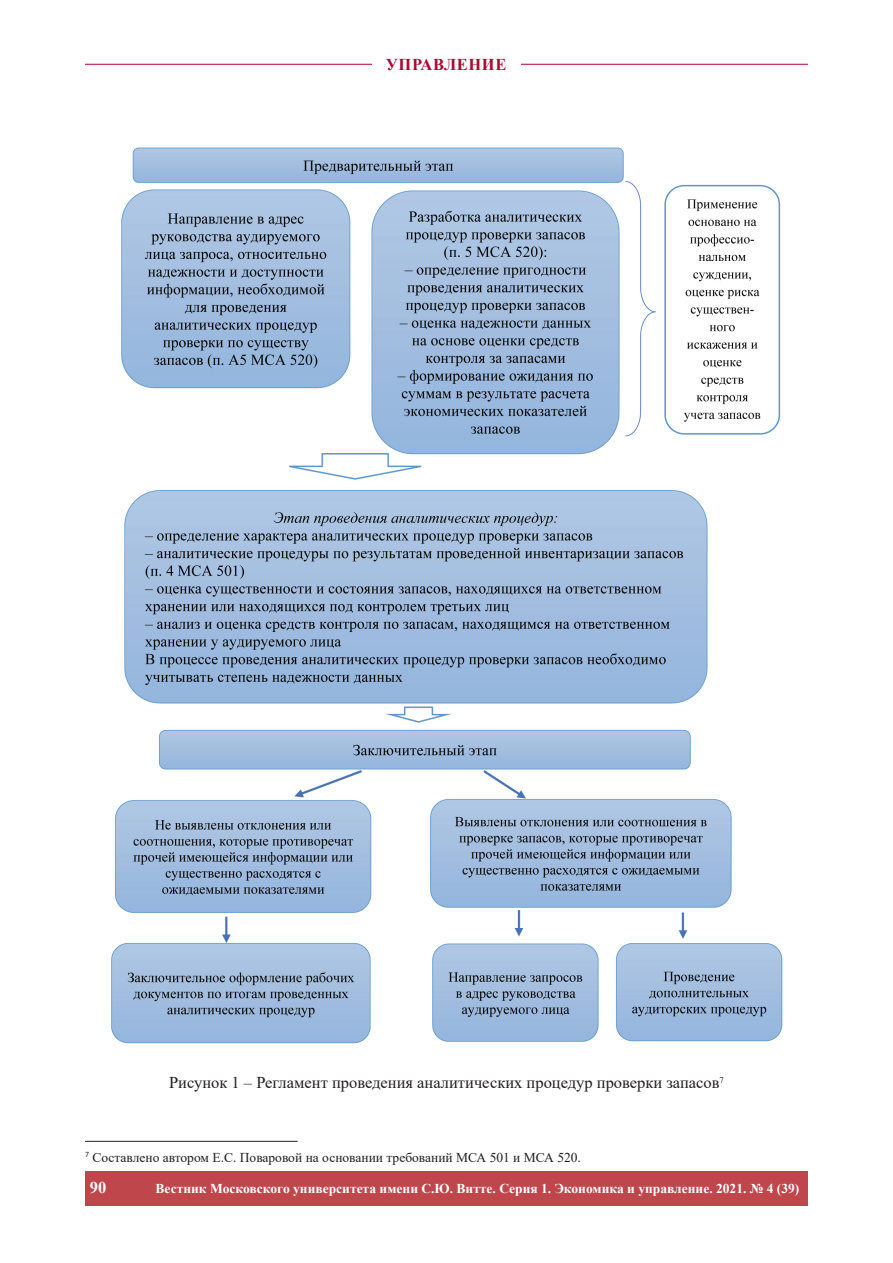
<style>
.page{position:relative;width:893px;height:1263px;background:#fff}
.page>*{position:absolute;margin:0;border:0;box-sizing:border-box;transform-origin:0 0}
.t1{font:16.5px "Times New Roman";color:#231f20}
.t2{font:700 16.5px "Times New Roman";letter-spacing:.035em;color:#b00630}
.t3{font:700 16.5px "Times New Roman";color:#fff}
.t4{font:700 13.5px "Times New Roman";color:#fff}
.t5{font:13.5px "Times New Roman";color:#231f20}
</style>
<div class="page">
<hr style="left:85px;top:64px;width:723px;height:1px;background:#b00630">
<div style="left:372px;top:59px;width:149px;height:11px;background:#fff"></div>
<div style="left:85px;top:1171px;width:723px;height:34px;background:#bf464b"></div>
<img style="left:111px;top:147px;width:672px;height:897px">
<hr style="left:85px;top:1141px;width:213px;height:1px;background:#231f20">
<p class="t2" style="left:386px;top:52px;width:122px">УПРАВЛЕНИЕ</p>
<p class="t1" style="left:169px;top:1071px;width:556px">Рисунок 1 – Регламент проведения аналитических процедур проверки запасов<sup>7</sup></p>
<p class="t5" style="left:85px;top:1148px;width:497px"><sup>7</sup> Составлено автором Е.С. Поваровой на основании требований МСА 501 и МСА 520.</p>
<p class="t3" style="left:90px;top:1175px;width:18px">90</p>
<p class="t4" style="left:156px;top:1179px;width:645px">Вестник Московского университета имени С.Ю. Витте. Серия 1. Экономика и управление. 2021. № 4 (39)</p>
</div>
